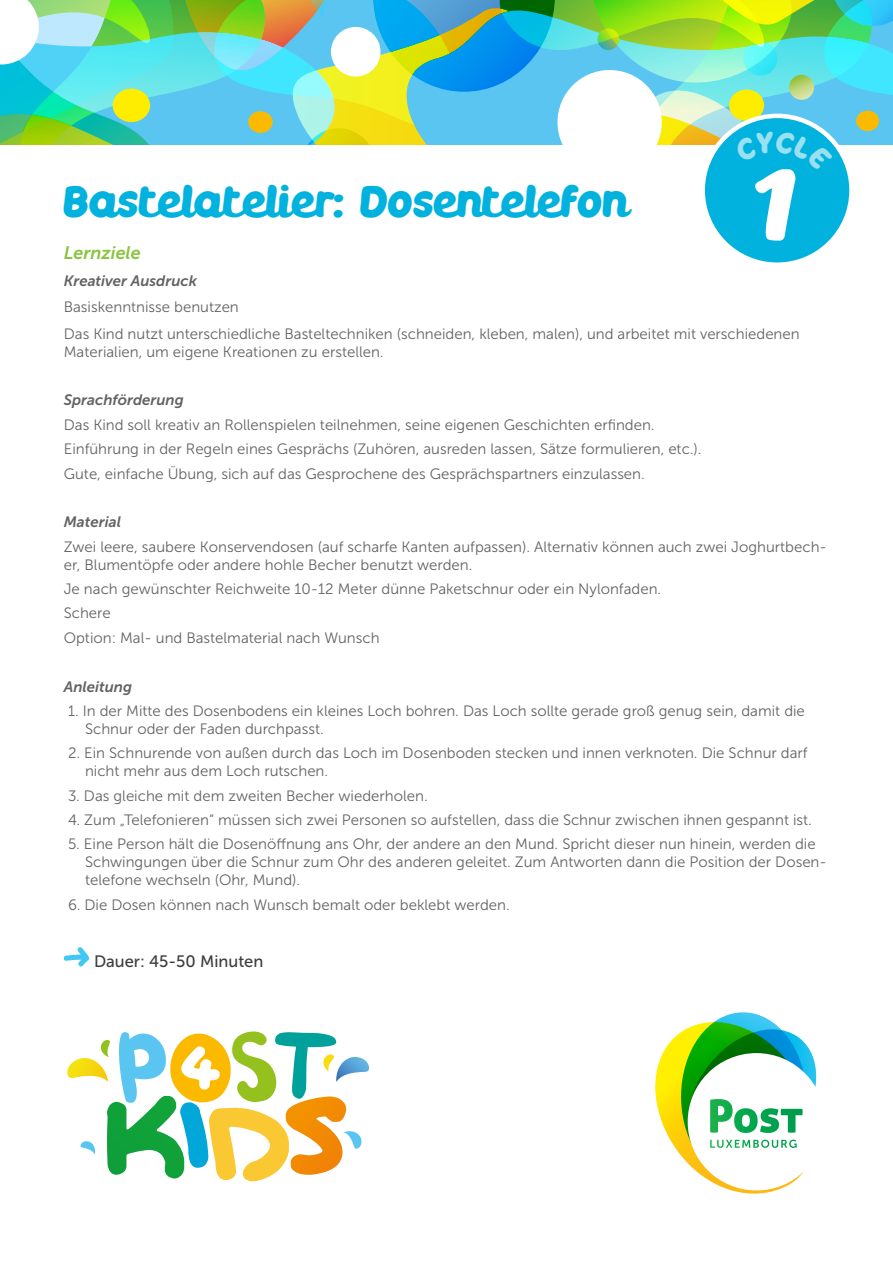
<style>
.page{position:relative;width:893px;height:1263px;background:#fff}
.page>*{position:absolute;margin:0;border:0;box-sizing:border-box;transform-origin:0 0}
.t1{font:700 105px "Boulodrome";color:#fff}
.t2{font:700 45px "Boulodrome";color:#00b2dd}
.t3{font:italic 18px "Museo Sans 700";color:#89c53f}
.t4{font:16.5px "Museo Sans 500";color:#3e3e3f}
.t5{font:15px/18px "Museo Sans 300";color:#636366}
.t6{font:italic 15px "Museo Sans 700";color:#636366}
</style>
<div class="page">
<svg style="left:655px;top:1012px;width:162px;height:182px"></svg>
<svg style="left:67px;top:1031px;width:302px;height:150px"></svg>
<svg style="left:63px;top:947px;width:26px;height:20px"></svg>
<div style="left:703px;top:116px;width:148px;height:149px;background:#00b2dd;border-radius:50%"></div>
<div style="left:700px;top:114px;width:154px;height:153px;border:4px solid #fff;border-radius:50%"></div>
<svg style="left:0;top:0;width:893px;height:172px"></svg>
<p class="t2" style="left:64px;top:177px;width:565px">Bastelatelier: Dosentelefon</p>
<p class="t1" style="left:755px;top:148px;width:45px">1</p>
<p class="t3" style="left:64px;top:243px;width:78px">Lernziele</p>
<p class="t6" style="left:64px;top:272px;width:135px">Kreativer Ausdruck</p>
<p class="t5" style="left:64px;top:298px;width:177px">Basiskenntnisse benutzen</p>
<p class="t5" style="left:64px;top:325px;width:737px">Das Kind nutzt unterschiedliche Basteltechniken (schneiden, kleben, malen), und arbeitet mit verschiedenen<br>Materialien, um eigene Kreationen zu erstellen.</p>
<p class="t6" style="left:64px;top:392px;width:122px">Sprachförderung</p>
<p class="t5" style="left:64px;top:416px;width:592px">Das Kind soll kreativ an Rollenspielen teilnehmen, seine eigenen Geschichten erfinden.</p>
<p class="t5" style="left:64px;top:440px;width:639px">Einführung in der Regeln eines Gesprächs (Zuhören, ausreden lassen, Sätze formulieren, etc.).</p>
<p class="t5" style="left:64px;top:464px;width:583px">Gute, einfache Übung, sich auf das Gesprochene des Gesprächspartners einzulassen.</p>
<p class="t6" style="left:64px;top:514px;width:59px">Material</p>
<p class="t5" style="left:64px;top:538px;width:765px">Zwei leere, saubere Konservendosen (auf scharfe Kanten aufpassen). Alternativ können auch zwei Joghurtbech&shy;er, Blumentöpfe oder andere hohle Becher benutzt werden.</p>
<p class="t5" style="left:64px;top:580px;width:599px">Je nach gewünschter Reichweite 10-12 Meter dünne Paketschnur oder ein Nylonfaden.</p>
<p class="t5" style="left:64px;top:604px;width:49px">Schere</p>
<p class="t5" style="left:64px;top:629px;width:317px">Option: Mal- und Bastelmaterial nach Wunsch</p>
<p class="t6" style="left:64px;top:678px;width:70px">Anleitung</p>
<p class="t5" style="left:85px;top:702px;width:721px;text-indent:-17px">1. In der Mitte des Dosenbodens ein kleines Loch bohren. Das Loch sollte gerade groß genug sein, damit die<br>Schnur oder der Faden durchpasst.</p>
<p class="t5" style="left:85px;top:744px;width:724px;text-indent:-17px">2. Ein Schnurende von außen durch das Loch im Dosenboden stecken und innen verknoten. Die Schnur darf nicht mehr aus dem Loch rutschen.</p>
<p class="t5" style="left:68px;top:787px;width:361px">3. Das gleiche mit dem zweiten Becher wiederholen.</p>
<p class="t5" style="left:68px;top:811px;width:745px">4. Zum „Telefonieren“ müssen sich zwei Personen so aufstellen, dass die Schnur zwischen ihnen gespannt ist.</p>
<p class="t5" style="left:85px;top:835px;width:743px;text-indent:-17px">5. Eine Person hält die Dosenöffnung ans Ohr, der andere an den Mund. Spricht dieser nun hinein, werden die<br>Schwingungen über die Schnur zum Ohr des anderen geleitet. Zum Antworten dann die Position der Dosen&shy;telefone wechseln (Ohr, Mund).</p>
<p class="t5" style="left:68px;top:896px;width:443px">6. Die Dosen können nach Wunsch bemalt oder beklebt werden.</p>
<p class="t4" style="left:94px;top:952px;width:171px">Dauer: 45-50 Minuten</p>
</div>
